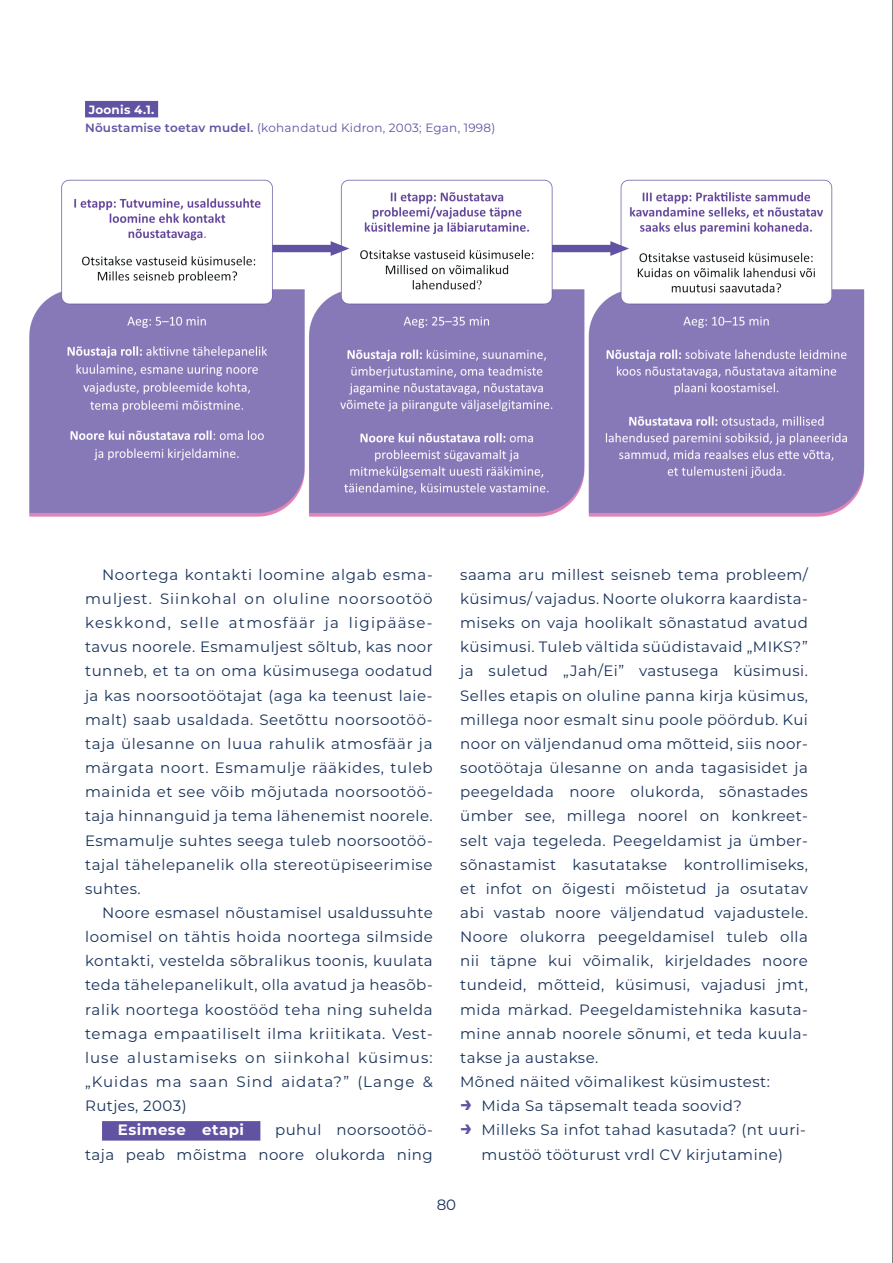
<style>
.page{position:relative;width:893px;height:1263px;background:#fff}
.page>*{position:absolute;margin:0;border:0;box-sizing:border-box;transform-origin:0 0}
.t1{font:15px/24.2px "Montserrat";letter-spacing:.03em;color:#183159;text-align:justify}
.t2{font:700 15px "Montserrat";letter-spacing:.03em;color:#fff}
.t3{font:12px/18px "Montserrat";letter-spacing:.02em;color:#6252a2}
.s1{font-weight:700;color:#fff}
.s2{font-weight:600}
.s3{font-weight:700;font-size:21px;color:#6252a2}
</style>
<div class="page">
<div style="left:102px;top:1121px;width:158px;height:19px;background:#6252a2"></div>
<img style="left:29px;top:179px;width:836px;height:338px">
<div style="left:85px;top:101px;width:73px;height:16px;background:#6252a2"></div>
<hr style="left:892px;top:0;width:1px;height:1263px;background:#867f7c">
<p class="t3" style="left:85px;top:100px;width:412px;text-indent:4px"><span class="s1">Joonis 4.1.<br></span><span class="s2">Nõustamise toetav mudel.</span> (kohandatud Kidron, 2003; Egan, 1998)</p>
<p class="t1" style="left:85px;top:562px;width:349px;text-indent:17px">Noortega kontakti loomine algab esma&shy;muljest. Siinkohal on oluline noorsootöö keskkond, selle atmosfäär ja ligipääse&shy;tavus noorele. Esmamuljest sõltub, kas noor tunneb, et ta on oma küsimusega oodatud ja kas noorsootöötajat (aga ka teenust laie&shy;malt) saab usaldada. Seetõttu noorsootöö&shy;taja ülesanne on luua rahulik atmosfäär ja märgata noort. Esmamulje rääkides, tuleb mainida et see võib mõjutada noorsootöö&shy;taja hinnanguid ja tema lähenemist noorele.<br>Esmamulje suhtes seega tuleb noorsootöö&shy;tajal tähelepanelik olla stereotüpiseerimise suhtes.</p>
<p class="t1" style="left:85px;top:900px;width:349px;text-indent:17px">Noore esmasel nõustamisel usaldussuhte loomisel on tähtis hoida noortega silmside kontakti, vestelda sõbralikus toonis, kuulata teda tähelepanelikult, olla avatud ja heasõb&shy;ralik noortega koostööd teha ning suhelda temaga empaatiliselt ilma kriitikata. Vest&shy;luse alustamiseks on siinkohal küsimus: „Kuidas ma saan Sind aidata?” (Lange &amp; Rutjes, 2003)</p>
<p class="t2" style="left:118px;top:1119px;width:128px">Esimese etapi</p>
<p class="t1" style="left:85px;top:1117px;width:349px;text-align:right">puhul noorsootöö-<br>taja peab mõistma noore olukorda ning</p>
<p class="t1" style="left:460px;top:562px;width:349px;text-align:left">saama aru millest seisneb tema probleem/ küsimus/ vajadus. Noorte olukorra kaardista&shy;miseks on vaja hoolikalt sõnastatud avatud küsimusi. Tuleb vältida süüdistavaid „MIKS?” ja suletud „Jah/Ei” vastusega küsimusi.<br>Selles etapis on oluline panna kirja küsimus, millega noor esmalt sinu poole pöördub. Kui noor on väljendanud oma mõtteid, siis noor&shy;sootöötaja ülesanne on anda tagasisidet ja peegeldada noore olukorda, sõnastades ümber see, millega noorel on konkreet&shy;selt vaja tegeleda. Peegeldamist ja ümber&shy;sõnastamist kasutatakse kontrollimiseks, et infot on õigesti mõistetud ja osutatav abi vastab noore väljendatud vajadustele.<br>Noore olukorra peegeldamisel tuleb olla nii täpne kui võimalik, kirjeldades noore tundeid, mõtteid, küsimusi, vajadusi jmt, mida märkad. Peegeldamistehnika kasuta&shy;mine annab noorele sõnumi, et teda kuula&shy;takse ja austakse.<br>Mõned näited võimalikest küsimustest:</p>
<p class="t1" style="left:460px;top:1093px;width:283px"><span class="s3">→</span> Mida Sa täpsemalt teada soovid?</p>
<p class="t1" style="left:460px;top:1117px;width:347px;text-align:center"><span class="s3">→</span> Milleks Sa infot tahad kasutada? (nt uuri&shy;mustöö tööturust vrdl CV kirjutamine)</p>
<p class="t1" style="left:437px;top:1192px;width:21px">80</p>
</div>
